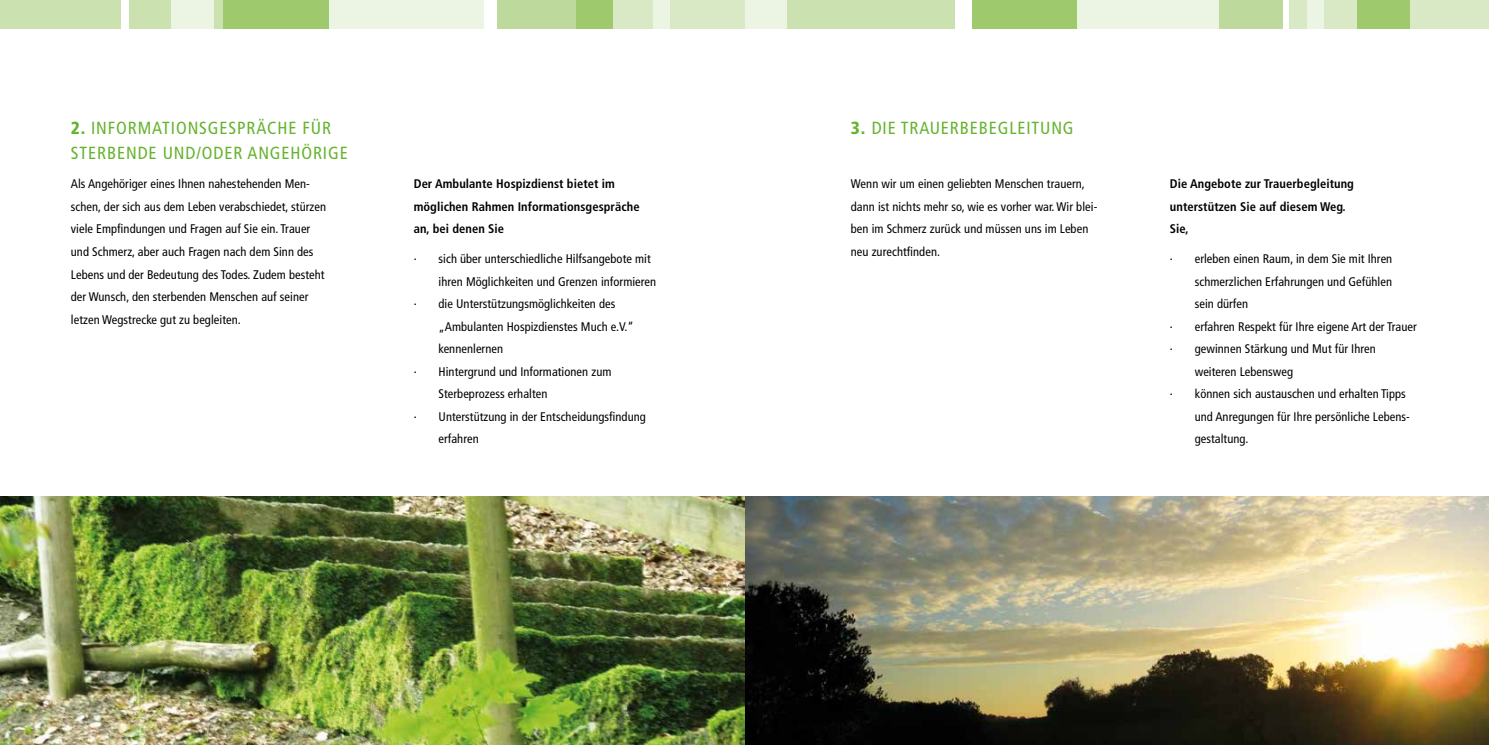
<style>
.page{position:relative;width:1489px;height:745px;background:#fff}
.page>*{position:absolute;margin:0;border:0;box-sizing:border-box;transform-origin:0 0}
.t1{font:condensed 17.5px/25px "Frutiger";letter-spacing:.05em;color:#65b32e}
.t2{font:condensed 12.5px/22.5px "Frutiger";letter-spacing:.005em;color:#000}
.t3{font:700 condensed 12.5px/22.5px "Frutiger";letter-spacing:.005em;color:#000}
.s1{font-weight:900}
</style>
<div class="page">
<img style="left:0;top:496px;width:1488px;height:248px">
<div style="left:744px;top:0;width:240px;height:28px;background:#cce1b0"></div>
<div style="left:1068px;top:0;width:175px;height:28px;background:#ecf4e3"></div>
<div style="left:971px;top:0;width:105px;height:28px;background:#9fc96d"></div>
<div style="left:744px;top:0;width:43px;height:28px;background:#ecf4e3"></div>
<div style="left:1289px;top:0;width:199px;height:28px;background:#d9e9c5"></div>
<div style="left:1219px;top:0;width:64px;height:28px;background:#bdd99b"></div>
<div style="left:1357px;top:0;width:52px;height:28px;background:#9fc96d"></div>
<div style="left:1307px;top:0;width:17px;height:28px;background:#ecf4e3"></div>
<div style="left:954px;top:0;width:17px;height:28px;background:#fff"></div>
<div style="left:0;top:0;width:237px;height:28px;background:#cce1b0"></div>
<div style="left:321px;top:0;width:174px;height:28px;background:#ecf4e3"></div>
<div style="left:223px;top:0;width:106px;height:28px;background:#9fc96d"></div>
<div style="left:171px;top:0;width:43px;height:28px;background:#ecf4e3"></div>
<div style="left:563px;top:0;width:181px;height:28px;background:#d9e9c5"></div>
<div style="left:487px;top:0;width:89px;height:28px;background:#bdd99b"></div>
<div style="left:576px;top:0;width:36px;height:28px;background:#9fc96d"></div>
<div style="left:653px;top:0;width:17px;height:28px;background:#ecf4e3"></div>
<div style="left:484px;top:0;width:13px;height:28px;background:#fff"></div>
<div style="left:121px;top:0;width:8px;height:28px;background:#fff"></div>
<h1 class="t1" style="left:71px;top:115px;width:278px"><span class="s1">2.</span> INFORMATIONSGESPRÄCHE FÜR<br>STERBENDE UND/ODER ANGEHÖRIGE</h1>
<p class="t2" style="left:71px;top:173px;width:257px">Als Angehöriger eines Ihnen nahestehenden Men&shy;schen, der sich aus dem Leben verabschiedet, stürzen viele Empfindungen und Fragen auf Sie ein. Trauer und Schmerz, aber auch Fragen nach dem Sinn des Lebens und der Bedeutung des Todes. Zudem besteht der Wunsch, den sterbenden Menschen auf seiner letzen Wegstrecke gut zu begleiten.</p>
<p class="t3" style="left:414px;top:173px;width:227px">Der Ambulante Hospizdienst bietet im möglichen Rahmen Informationsgespräche an, bei denen Sie</p>
<p class="t2" style="left:414px;top:247px;width:238px">· sich über unterschiedliche Hilfsangebote mit</p>
<p class="t2" style="left:438px;top:270px;width:219px">ihren Möglichkeiten und Grenzen informieren</p>
<p class="t2" style="left:414px;top:292px;width:203px">· die Unterstützungsmöglichkeiten des</p>
<p class="t2" style="left:438px;top:315px;width:197px">„Ambulanten Hospizdienstes Much e.V.“</p>
<p class="t2" style="left:438px;top:337px;width:66px">kennenlernen</p>
<p class="t2" style="left:414px;top:360px;width:199px">· Hintergrund und Informationen zum</p>
<p class="t2" style="left:438px;top:382px;width:110px">Sterbeprozess erhalten</p>
<p class="t2" style="left:414px;top:405px;width:234px">· Unterstützung in der Entscheidungsfindung</p>
<p class="t2" style="left:438px;top:427px;width:42px">erfahren</p>
<h1 class="t1" style="left:850px;top:115px;width:224px"><span class="s1">3.</span> DIE TRAUERBEBEGLEITUNG</h1>
<p class="t2" style="left:850px;top:173px;width:248px">Wenn wir um einen geliebten Menschen trauern, dann ist nichts mehr so, wie es vorher war. Wir blei&shy;ben im Schmerz zurück und müssen uns im Leben neu zurechtfinden.</p>
<p class="t3" style="left:1169px;top:173px;width:186px">Die Angebote zur Trauerbegleitung unterstützen Sie auf diesem Weg.<br>Sie,</p>
<p class="t2" style="left:1169px;top:247px;width:224px">· erleben einen Raum, in dem Sie mit Ihren</p>
<p class="t2" style="left:1194px;top:270px;width:199px">schmerzlichen Erfahrungen und Gefühlen</p>
<p class="t2" style="left:1194px;top:292px;width:55px">sein dürfen</p>
<p class="t2" style="left:1169px;top:315px;width:248px">· erfahren Respekt für Ihre eigene Art der Trauer</p>
<p class="t2" style="left:1169px;top:337px;width:207px">· gewinnen Stärkung und Mut für Ihren</p>
<p class="t2" style="left:1194px;top:360px;width:100px">weiteren Lebensweg</p>
<p class="t2" style="left:1169px;top:382px;width:237px">· können sich austauschen und erhalten Tipps</p>
<p class="t2" style="left:1194px;top:405px;width:217px">und Anregungen für Ihre persönliche Lebens-</p>
<p class="t2" style="left:1194px;top:427px;width:55px">gestaltung.</p>
</div>
